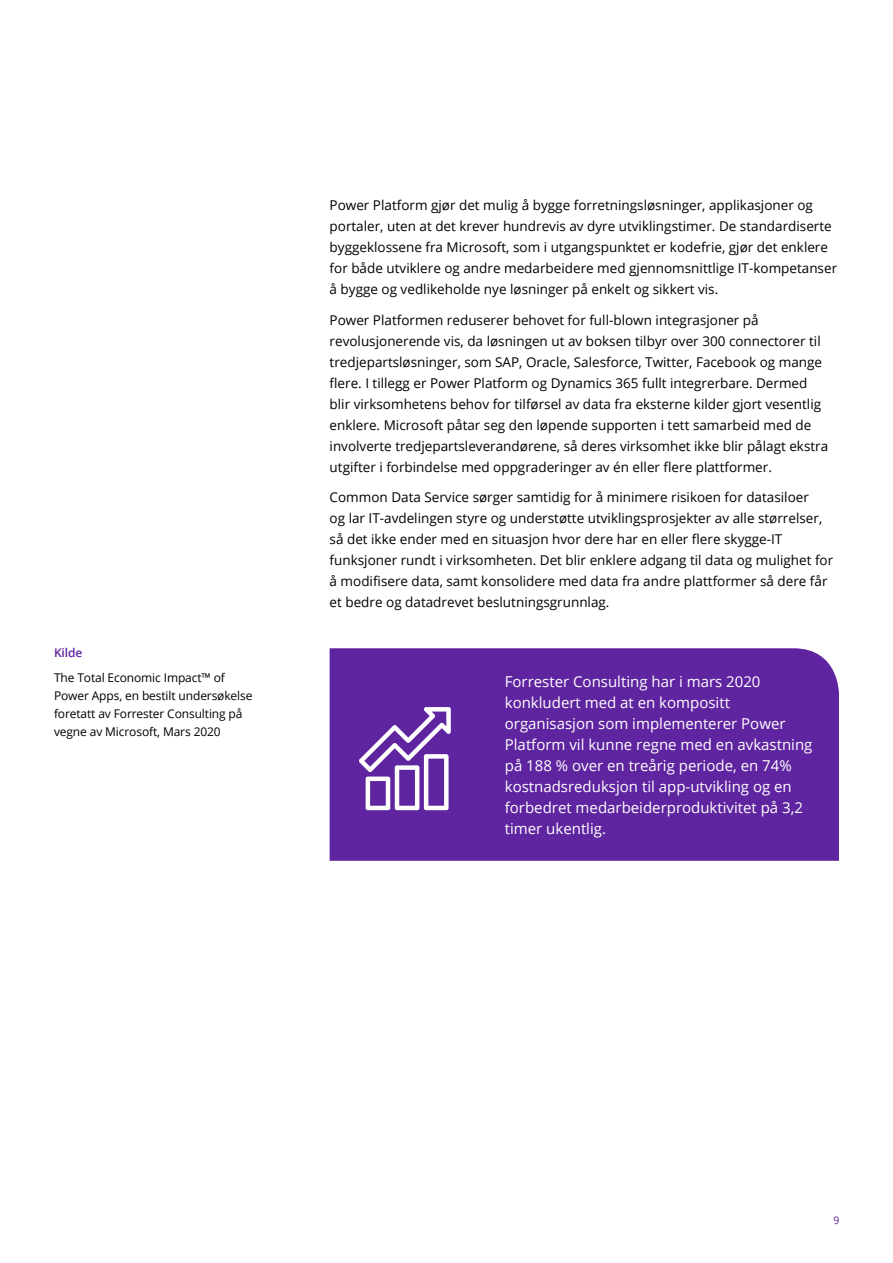
<style>
.page{position:relative;width:893px;height:1263px;background:#fff}
.page>*{position:absolute;margin:0;border:0;box-sizing:border-box;transform-origin:0 0}
.t1{font:15px/21px "Open Sans";color:#fff}
.t2{font:13.5px/21px "Open Sans";color:#000}
.t3{font:12px/18px "Open Sans";letter-spacing:-.01em;color:#000}
.t4{font:600 12px "Open Sans";letter-spacing:-.01em;color:#5f249f}
.t5{font:10.5px "Open Sans";color:#5f249f}
</style>
<div class="page">
<div style="left:330px;top:648px;width:509px;height:213px;background:#5f249f"></div>
<svg style="left:359px;top:707px;width:92px;height:103px"></svg>
<p class="t2" style="left:330px;top:194px;width:509px">Power Platform gjør det mulig å bygge forretningsløsninger, applikasjoner og portaler, uten at det krever hundrevis av dyre utviklingstimer. De standardiserte byggeklossene fra Microsoft, som i utgangspunktet er kodefrie, gjør det enklere for både utviklere og andre medarbeidere med gjennomsnittlige IT-kompetanser å bygge og vedlikeholde nye løsninger på enkelt og sikkert vis.</p>
<p class="t2" style="left:330px;top:309px;width:500px">Power Platformen reduserer behovet for full-blown integrasjoner på revolusjonerende vis, da løsningen ut av boksen tilbyr over 300 connectorer til tredjepartsløsninger, som SAP, Oracle, Salesforce, Twitter, Facebook og mange flere. I tillegg er Power Platform og Dynamics 365 fullt integrerbare. Dermed blir virksomhetens behov for tilførsel av data fra eksterne kilder gjort vesentlig enklere. Microsoft påtar seg den løpende supporten i tett samarbeid med de involverte tredjepartsleverandørene, så deres virksomhet ikke blir pålagt ekstra utgifter i forbindelse med oppgraderinger av én eller flere plattformer.</p>
<p class="t2" style="left:330px;top:487px;width:505px">Common Data Service sørger samtidig for å minimere risikoen for datasiloer<br>og lar IT-avdelingen styre og understøtte utviklingsprosjekter av alle størrelser, så det ikke ender med en situasjon hvor dere har en eller flere skygge-IT funksjoner rundt i virksomheten. Det blir enklere adgang til data og mulighet for å modifisere data, samt konsolidere med data fra andre plattformer så dere får et bedre og datadrevet beslutningsgrunnlag.</p>
<p class="t4" style="left:54px;top:645px;width:30px">Kilde</p>
<p class="t3" style="left:54px;top:668px;width:200px">The Total Economic Impact™ of Power Apps, en bestilt undersøkelse foretatt av Forrester Consulting på vegne av Microsoft, Mars 2020</p>
<p class="t1" style="left:505px;top:670px;width:309px">Forrester Consulting har i mars 2020 konkludert med at en kompositt organisasjon som implementerer Power Platform vil kunne regne med en avkastning på 188 % over en treårig periode, en 74% kostnadsreduksjon til app-utvikling og en forbedret medarbeiderproduktivitet på 3,2 timer ukentlig.</p>
<p class="t5" style="left:833px;top:1213px;width:8px">9</p>
</div>
